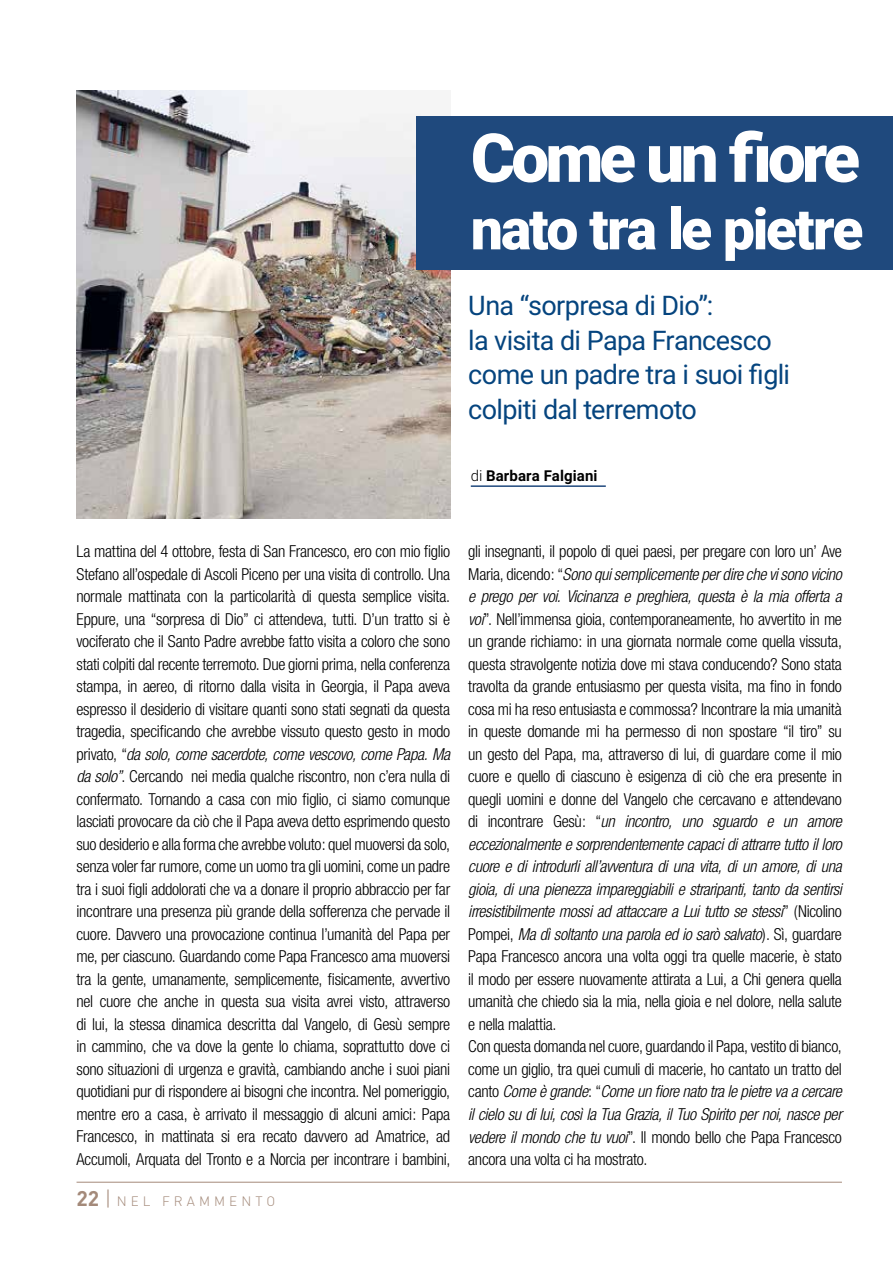
<style>
.page{position:relative;width:893px;height:1263px;background:#fff}
.page>*{position:absolute;margin:0;border:0;box-sizing:border-box;transform-origin:0 0}
.t1{font:900 67.5px "Roboto";letter-spacing:-.06em;color:#fff}
.t2{font:900 57px "Roboto";letter-spacing:-.04em;color:#fff}
.t3{font:27px/34.5px "Roboto";letter-spacing:-.025em;color:#05447e}
.t4{font:300 condensed 16.5px/22.5px "Helvetica Neue";letter-spacing:-.02em;color:#000;text-align:justify}
.t5{font:700 15px "Roboto";letter-spacing:.005em;color:#000}
.t6{font:300 13.5px "DIN";letter-spacing:.3em;color:#a48a7a}
.s1{font-weight:300}
.s2{font-style:italic}
.s3{font-weight:700;font-size:21px}
.s4{font-size:21px}
</style>
<div class="page">
<hr style="left:77px;top:1182px;width:765px;height:1px;background:#a48a7a">
<img style="left:77px;top:91px;width:373px;height:428px">
<div style="left:417px;top:117px;width:476px;height:153px;background:#1f497d"></div>
<hr style="left:471px;top:485px;width:135px;height:2px;background:#1f497d">
<h1 class="t1" style="left:471px;top:111px;width:391px">Come un fiore</h1>
<h2 class="t2" style="left:471px;top:189px;width:394px">nato tra le pietre</h2>
<h3 class="t3" style="left:468px;top:288px;width:323px">Una “sorpresa di Dio”:<br>la visita di Papa Francesco come un padre tra i suoi figli colpiti dal terremoto</h3>
<p class="t5" style="left:471px;top:465px;width:128px"><span class="s1">di</span> Barbara Falgiani</p>
<p class="t4" style="left:77px;top:540px;width:375px">La mattina del 4 ottobre, festa di San Francesco, ero con mio figlio Stefano all’ospedale di Ascoli Piceno per una visita di controllo. Una normale mattinata con la particolarità di questa semplice visita.<br>Eppure, una “sorpresa di Dio” ci attendeva, tutti. D’un tratto si è vociferato che il Santo Padre avrebbe fatto visita a coloro che sono stati colpiti dal recente terremoto. Due giorni prima, nella conferenza stampa, in aereo, di ritorno dalla visita in Georgia, il Papa aveva espresso il desiderio di visitare quanti sono stati segnati da questa tragedia, specificando che avrebbe vissuto questo gesto in modo privato, “<span class="s2">da solo, come sacerdote, come vescovo, come Papa. Ma da solo”</span>. Cercando nei media qualche riscontro, non c’era nulla di confermato. Tornando a casa con mio figlio, ci siamo comunque lasciati provocare da ciò che il Papa aveva detto esprimendo questo suo desiderio e alla forma che avrebbe voluto: quel muoversi da solo, senza voler far rumore, come un uomo tra gli uomini, come un padre tra i suoi figli addolorati che va a donare il proprio abbraccio per far incontrare una presenza più grande della sofferenza che pervade il cuore. Davvero una provocazione continua l’umanità del Papa per me, per ciascuno. Guardando come Papa Francesco ama muoversi tra la gente, umanamente, semplicemente, fisicamente, avvertivo nel cuore che anche in questa sua visita avrei visto, attraverso di lui, la stessa dinamica descritta dal Vangelo, di Gesù sempre in cammino, che va dove la gente lo chiama, soprattutto dove ci sono situazioni di urgenza e gravità, cambiando anche i suoi piani quotidiani pur di rispondere ai bisogni che incontra. Nel pomeriggio, mentre ero a casa, è arrivato il messaggio di alcuni amici: Papa Francesco, in mattinata si era recato davvero ad Amatrice, ad Accumoli, Arquata del Tronto e a Norcia per incontrare i bambini,</p>
<p class="t4" style="left:468px;top:540px;width:375px;text-align:left">gli insegnanti, il popolo di quei paesi, per pregare con loro un’ Ave Maria, dicendo: “<span class="s2">Sono qui semplicemente per dire che vi sono vicino e prego per voi. Vicinanza e preghiera, questa è la mia offerta a voi</span>”. Nell’immensa gioia, contemporaneamente, ho avvertito in me un grande richiamo: in una giornata normale come quella vissuta, questa stravolgente notizia dove mi stava conducendo? Sono stata travolta da grande entusiasmo per questa visita, ma fino in fondo cosa mi ha reso entusiasta e commossa? Incontrare la mia umanità in queste domande mi ha permesso di non spostare “il tiro” su un gesto del Papa, ma, attraverso di lui, di guardare come il mio cuore e quello di ciascuno è esigenza di ciò che era presente in quegli uomini e donne del Vangelo che cercavano e attendevano di incontrare Gesù: “<span class="s2">un incontro, uno sguardo e un amore eccezionalmente e sorprendentemente capaci di attrarre tutto il loro cuore e di introdurli all’avventura di una vita, di un amore, di una gioia, di una pienezza impareggiabili e straripanti, tanto da sentirsi irresistibilmente mossi ad attaccare a Lui tutto se stessi</span>” (Nicolino Pompei, <span class="s2">Ma dì soltanto una parola ed io sarò salvato</span>). Sì, guardare Papa Francesco ancora una volta oggi tra quelle macerie, è stato il modo per essere nuovamente attirata a Lui, a Chi genera quella umanità che chiedo sia la mia, nella gioia e nel dolore, nella salute e nella malattia.<br>Con questa domanda nel cuore, guardando il Papa, vestito di bianco, come un giglio, tra quei cumuli di macerie, ho cantato un tratto del canto <span class="s2">Come è grande</span>: “<span class="s2">Come un fiore nato tra le pietre va a cercare il cielo su di lui, così la Tua Grazia, il Tuo Spirito per noi, nasce per vedere il mondo che tu vuoi</span>”. Il mondo bello che Papa Francesco ancora una volta ci ha mostrato.</p>
<p class="t6" style="left:77px;top:1193px;width:200px"><span class="s3">22</span> <span class="s4">|</span> NEL FRAMMENTO</p>
</div>
